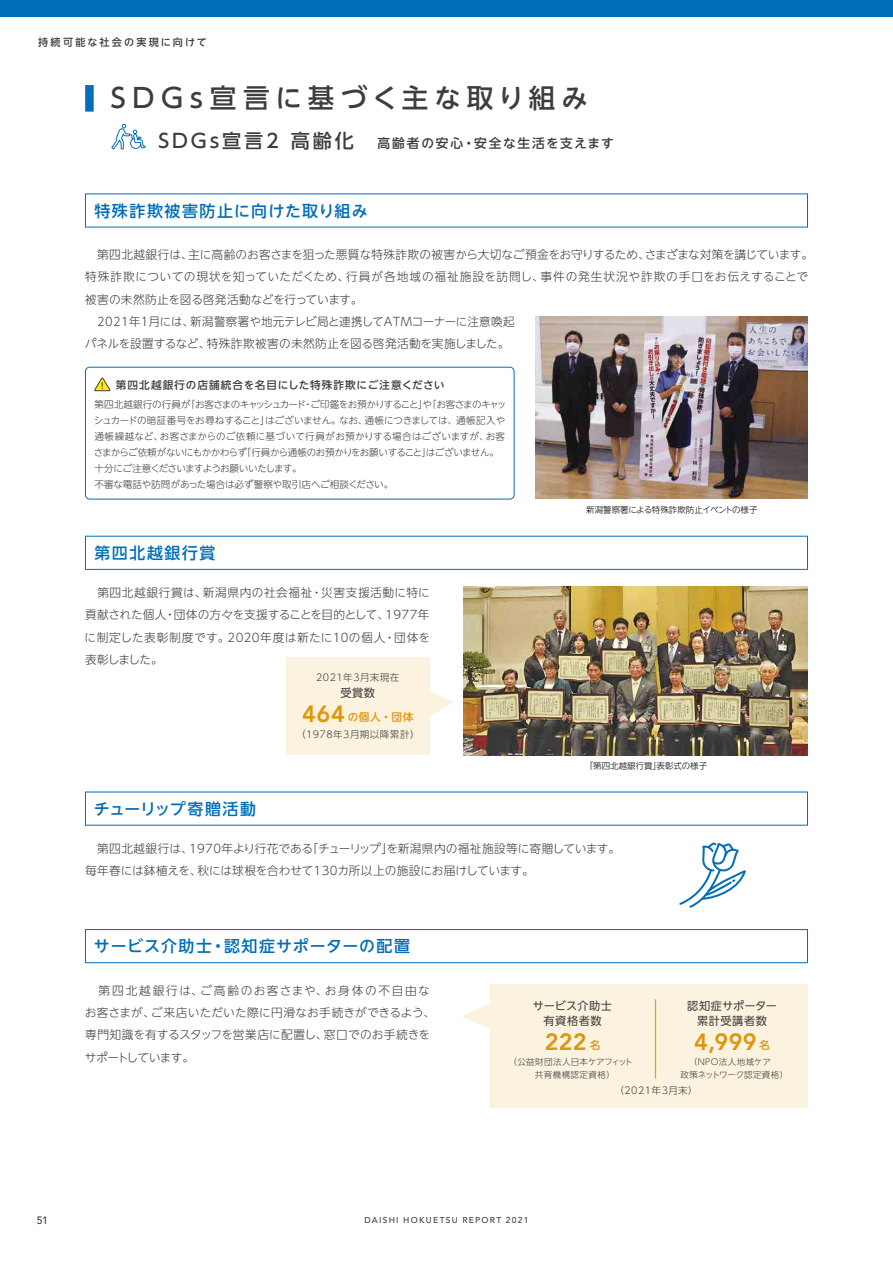
<style>
.page{position:relative;width:893px;height:1263px;background:#fff}
.page>*{position:absolute;margin:0;border:0;box-sizing:border-box;transform-origin:0 0}
.t1{font:500 26.55px "UD Shin Go NT Pro";letter-spacing:.225em;color:#3f3d3c}
.t2{font:800 23.4px "Avenir";letter-spacing:.01em;color:#dd960f}
.t3{font:500 15.9px "UD Shin Go NT Pro";letter-spacing:.085em;color:#006eb8}
.t4{font:500 15.9px "UD Shin Go NT Pro";letter-spacing:.065em;color:#006eb8}
.t5{font:500 15.9px "UD Shin Go NT Pro";letter-spacing:-.02em;color:#006eb8}
.t6{font:500 12.75px "UD Shin Go NT Pro";letter-spacing:.13em;color:#3f3d3c}
.t7{font:300 11.7px/22.4px "UD Shin Go NT Pro";letter-spacing:.02em;color:#3f3d3c}
.t8{font:300 11.7px "UD Shin Go NT Pro";letter-spacing:-.005em;color:#3f3d3c}
.t9{font:300 11.7px/22.4px "UD Shin Go NT Pro";color:#3f3d3c}
.t10{font:300 11.7px "UD Shin Go NT Pro";letter-spacing:.06em;color:#3f3d3c}
.t11{font:300 11.7px "UD Shin Go NT Pro";letter-spacing:-.02em;color:#3f3d3c}
.t12{font:11.1px/14.9px "UD Shin Go NT Pro";letter-spacing:.05em;color:#3f3d3c;text-align:center}
.t13{font:500 10.65px "UD Shin Go NT Pro";letter-spacing:.09em;color:#3f3d3c}
.t14{font:500 10.65px "UD Shin Go NT Pro";color:#dd960f}
.t15{font:500 10.65px "Avenir";color:#3f3d3c}
.t16{font:500 10.05px "UD Shin Go NT Pro";letter-spacing:.215em;color:#3f3d3c}
.t17{font:300 9.6px/15.9px "UD Shin Go NT Pro";letter-spacing:-.015em;color:#3f3d3c}
.t18{font:300 9.6px "UD Shin Go NT Pro";letter-spacing:.05em;color:#3f3d3c}
.t19{font:300 8.55px/12.8px "UD Shin Go NT Pro";letter-spacing:.05em;color:#3f3d3c}
.t20{font:300 8.55px "UD Shin Go NT Pro";color:#000}
.t21{font:500 8.55px "Avenir";letter-spacing:.15em;color:#3f3d3c}
.s1{font-size:19.2px}
.s2{font-family:"Avenir";font-weight:800;font-size:23.4px}
.s3{font-family:"UD Shin Go NT Pro";font-weight:500;font-size:10.65px}
</style>
<div class="page">
<div style="left:0;top:0;width:893px;height:17px;background:#006eb8"></div>
<svg style="left:111px;top:124px;width:35px;height:25px"></svg>
<div style="left:85px;top:929px;width:723px;height:34px;border:1px solid #006eb8"></div>
<svg style="left:462px;top:1004px;width:28px;height:25px"></svg>
<div style="left:490px;top:984px;width:318px;height:124px;background:#fbf3df"></div>
<hr style="left:655px;top:999px;width:1px;height:79px;background:#e4aa03">
<div style="left:85px;top:536px;width:723px;height:34px;border:1px solid #006eb8"></div>
<img style="left:463px;top:587px;width:345px;height:168px">
<div style="left:286px;top:657px;width:143px;height:98px;background:#fbf3df"></div>
<svg style="left:429px;top:691px;width:25px;height:26px"></svg>
<svg style="left:679px;top:843px;width:67px;height:65px"></svg>
<div style="left:85px;top:85px;width:9px;height:27px;background:#006eb8"></div>
<img style="left:536px;top:316px;width:272px;height:182px">
<svg style="left:94px;top:377px;width:17px;height:14px"></svg>
<div style="left:85px;top:367px;width:429px;height:132px;border:1px solid #006eb8;border-radius:4px"></div>
<p class="t16" style="left:38px;top:34px;width:170px">持続可能な社会の実現に向けて</p>
<h1 class="t1" style="left:111px;top:77px;width:479px">SDGs宣言に基づく主な取り組み</h1>
<h3 class="t6" style="left:158px;top:133px;width:457px"><span class="s1">SDGs宣言2 高齢化</span> 高齢者の安心・安全な生活を支えます</h3>
<h3 class="t3" style="left:94px;top:198px;width:275px">特殊詐欺被害防止に向けた取り組み</h3>
<p class="t8" style="left:85px;top:245px;width:729px">　第四北越銀行は、主に高齢のお客さまを狙った悪質な特殊詐欺の被害から大切なご預金をお守りするため、さまざまな対策を講じています。</p>
<p class="t10" style="left:85px;top:267px;width:725px">特殊詐欺についての現状を知っていただくため、行員が各地域の福祉施設を訪問し、事件の発生状況や詐欺の手口をお伝えすることで</p>
<p class="t11" style="left:85px;top:290px;width:279px">被害の未然防止を図る啓発活動などを行っています。</p>
<p class="t7" style="left:97px;top:310px;width:419px">2021年1月には、新潟警察署や地元テレビ局と連携してATMコーナーに注意喚起</p>
<p class="t8" style="left:85px;top:334px;width:426px">パネルを設置するなど、特殊詐欺被害の未然防止を図る啓発活動を実施しました。</p>
<p class="t13" style="left:116px;top:376px;width:330px">第四北越銀行の店舗統合を名目にした特殊詐欺にご注意ください</p>
<p class="t17" style="left:94px;top:396px;width:414px">第四北越銀行の行員が「お客さまのキャッシュカード・ご印鑑をお預かりすること」や「お客さまのキャッシュカードの暗証番号をお尋ねすること」はございません。なお、通帳につきましては、通帳記入や通帳繰越など、お客さまからのご依頼に基づいて行員がお預かりする場合はございますが、お客さまからご依頼がないにもかかわらず「行員から通帳のお預かりをお願いすること」はございません。十分にご注意くださいますようお願いいたします。<br>不審な電話や訪問があった場合は必ず警察や取引店へご相談ください。</p>
<h3 class="t3" style="left:94px;top:540px;width:123px">第四北越銀行賞</h3>
<p class="t7" style="left:85px;top:581px;width:347px;text-align:justify">　第四北越銀行賞は、新潟県内の社会福祉・災害支援活動に特に貢献された個人・団体の方々を支援することを目的として、1977年に制定した表彰制度です。2020年度は新たに10の個人・団体を表彰しました。</p>
<p class="t18" style="left:316px;top:670px;width:85px">2021年3月末現在</p>
<p class="t12" style="left:341px;top:685px;width:36px">受賞数</p>
<h3 class="t5" style="left:94px;top:796px;width:164px">チューリップ寄贈活動</h3>
<p class="t14" style="left:302px;top:709px;width:113px"><span class="s2">464</span> の個人・団体</p>
<p class="t18" style="left:296px;top:727px;width:125px">（1978年3月期以降累計）</p>
<p class="t20" style="left:586px;top:503px;width:173px">新潟警察署による特殊詐欺防止イベントの様子</p>
<p class="t20" style="left:585px;top:759px;width:124px">「第四北越銀行賞」表彰式の様子</p>
<p class="t9" style="left:85px;top:837px;width:537px">　第四北越銀行は、1970年より行花である「チューリップ」を新潟県内の福祉施設等に寄贈しています。毎年春には鉢植えを、秋には球根を合わせて130カ所以上の施設にお届けしています。</p>
<h3 class="t4" style="left:94px;top:933px;width:318px">サービス介助士・認知症サポーターの配置</h3>
<p class="t7" style="left:85px;top:979px;width:352px">　第四北越銀行は、ご高齢のお客さまや、お身体の不自由なお客さまが、ご来店いただいた際に円滑なお手続きができるよう、専門知識を有するスタッフを営業店に配置し、窓口でのお手続きをサポートしています。</p>
<p class="t12" style="left:533px;top:998px;width:81px">サービス介助士有資格者数</p>
<h2 class="t2" style="left:545px;top:1028px;width:57px">222 <span class="s3">名</span></h2>
<p class="t19" style="left:535px;top:1055px;width:100px;text-indent:-26px">（公益財団法人日本ケアフィット共育機構認定資格）</p>
<p class="t12" style="left:687px;top:998px;width:91px">認知症サポーター累計受講者数</p>
<h2 class="t2" style="left:694px;top:1028px;width:77px">4,999 <span class="s3">名</span></h2>
<p class="t19" style="left:680px;top:1055px;width:109px;text-indent:8px">（NPO法人地域ケア<br>政策ネットワーク認定資格）</p>
<p class="t15" style="left:37px;top:1214px;width:13px">51</p>
<p class="t21" style="left:364px;top:1215px;width:166px">DAISHI HOKUETSU REPORT 2021</p>
<p class="t18" style="left:614px;top:1082px;width:85px">（2021年3月末）</p>
</div>
